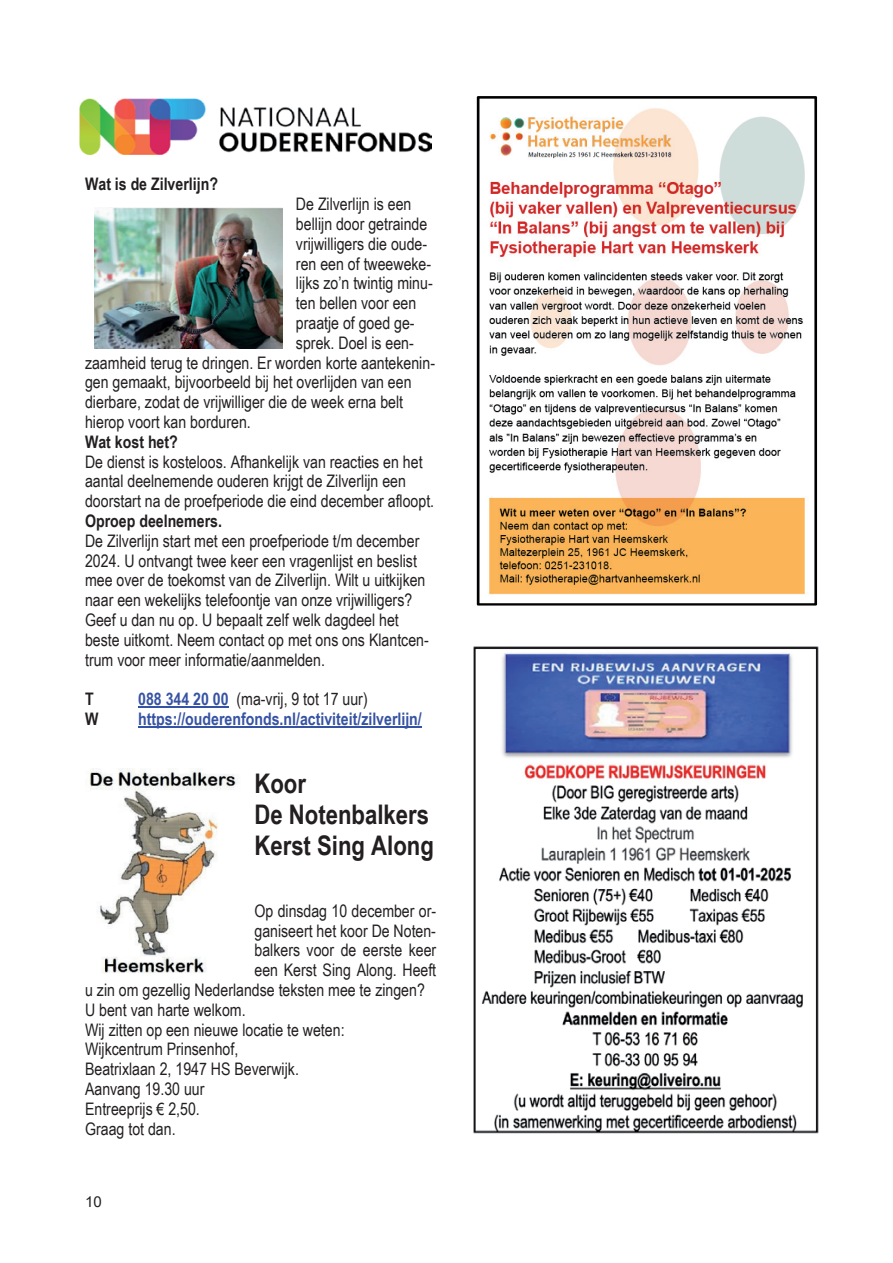
<style>
.page{position:relative;width:893px;height:1263px;background:#fff}
.page>*{position:absolute;margin:0;border:0;box-sizing:border-box;transform-origin:0 0}
.t1{font:700 27px/30.9px "Arial Narrow";color:#231f20}
.t2{font:17.25px/19.8px "Arial Narrow";color:#231f20}
.t3{font:700 17.25px "Arial Narrow";color:#231f20}
.t4{font:700 17.25px "Arial Narrow";color:#3653a3}
.t5{font:15px "Arial";color:#231f20}
.s1{font-weight:700;color:#3653a3}
</style>
<div class="page">
<hr style="left:138px;top:707px;width:91px;height:1px;background:#3653a3">
<hr style="left:138px;top:727px;width:284px;height:1px;background:#3653a3">
<img style="left:80px;top:98px;width:351px;height:57px">
<img style="left:95px;top:207px;width:187px;height:141px">
<img style="left:489px;top:108px;width:316px;height:487px">
<div style="left:477px;top:96px;width:340px;height:509px;border:2px solid #000"></div>
<img style="left:473px;top:646px;width:346px;height:488px">
<img style="left:89px;top:768px;width:150px;height:205px">
<p class="t3" style="left:85px;top:171px;width:135px">Wat is de Zilverlijn?</p>
<p class="t2" style="left:296px;top:194px;width:117px">De Zilverlijn is een</p>
<p class="t2" style="left:296px;top:213px;width:133px">bellijn door getrainde</p>
<p class="t2" style="left:296px;top:233px;width:133px">vrijwilligers die oude-</p>
<p class="t2" style="left:296px;top:253px;width:137px">ren een of tweeweke-</p>
<p class="t2" style="left:296px;top:273px;width:138px">lijks zo’n twintig minu-</p>
<p class="t2" style="left:296px;top:292px;width:122px">ten bellen voor een</p>
<p class="t2" style="left:296px;top:312px;width:120px">praatje of goed ge-</p>
<p class="t2" style="left:296px;top:332px;width:119px">sprek. Doel is een-</p>
<p class="t2" style="left:85px;top:352px;width:351px">zaamheid terug te dringen. Er worden korte aantekenin-</p>
<p class="t2" style="left:85px;top:372px;width:328px">gen gemaakt, bijvoorbeeld bij het overlijden van een</p>
<p class="t2" style="left:85px;top:391px;width:320px">dierbare, zodat de vrijwilliger die de week erna belt</p>
<p class="t2" style="left:85px;top:411px;width:167px">hierop voort kan borduren.</p>
<p class="t3" style="left:85px;top:429px;width:94px">Wat kost het?</p>
<p class="t2" style="left:85px;top:451px;width:351px">De dienst is kosteloos. Afhankelijk van reacties en het aantal deelnemende ouderen krijgt de Zilverlijn een doorstart na de proefperiode die eind december afloopt.</p>
<p class="t3" style="left:85px;top:508px;width:138px">Oproep deelnemers.</p>
<p class="t2" style="left:85px;top:530px;width:345px">De Zilverlijn start met een proefperiode t/m december 2024. U ontvangt twee keer een vragenlijst en beslist mee over de toekomst van de Zilverlijn. Wilt u uitkijken naar een wekelijks telefoontje van onze vrijwilligers?<br>Geef u dan nu op. U bepaalt zelf welk dagdeel het beste uitkomt. Neem contact op met ons ons Klantcen&shy;trum voor meer informatie/aanmelden.</p>
<p class="t3" style="left:85px;top:686px;width:10px">T</p>
<p class="t2" style="left:138px;top:688px;width:231px"><span class="s1">088 344 20 00</span> (ma-vrij, 9 tot 17 uur)</p>
<p class="t3" style="left:85px;top:706px;width:15px">W</p>
<p class="t4" style="left:138px;top:706px;width:285px">https://ouderenfonds.nl/activiteit/zilverlijn/</p>
<h1 class="t1" style="left:254px;top:767px;width:181px">Koor<br>De Notenbalkers<br>Kerst Sing Along</h1>
<p class="t2" style="left:254px;top:900px;width:183px">Op dinsdag 10 december or-</p>
<p class="t2" style="left:254px;top:920px;width:183px">ganiseert het koor De Noten-</p>
<p class="t2" style="left:254px;top:940px;width:183px">balkers voor de eerste keer</p>
<p class="t2" style="left:254px;top:959px;width:183px">een Kerst Sing Along. Heeft</p>
<p class="t2" style="left:85px;top:979px;width:341px">u zin om gezellig Nederlandse teksten mee te zingen?</p>
<p class="t2" style="left:85px;top:999px;width:162px">U bent van harte welkom.</p>
<p class="t2" style="left:85px;top:1019px;width:261px">Wij zitten op een nieuwe locatie te weten:</p>
<p class="t2" style="left:85px;top:1039px;width:155px">Wijkcentrum Prinsenhof,</p>
<p class="t2" style="left:85px;top:1058px;width:215px">Beatrixlaan 2, 1947 HS Beverwijk.</p>
<p class="t2" style="left:85px;top:1078px;width:121px">Aanvang 19.30 uur</p>
<p class="t2" style="left:85px;top:1098px;width:116px">Entreeprijs € 2,50.</p>
<p class="t2" style="left:85px;top:1118px;width:92px">Graag tot dan.</p>
<p class="t5" style="left:85px;top:1191px;width:18px">10</p>
</div>
